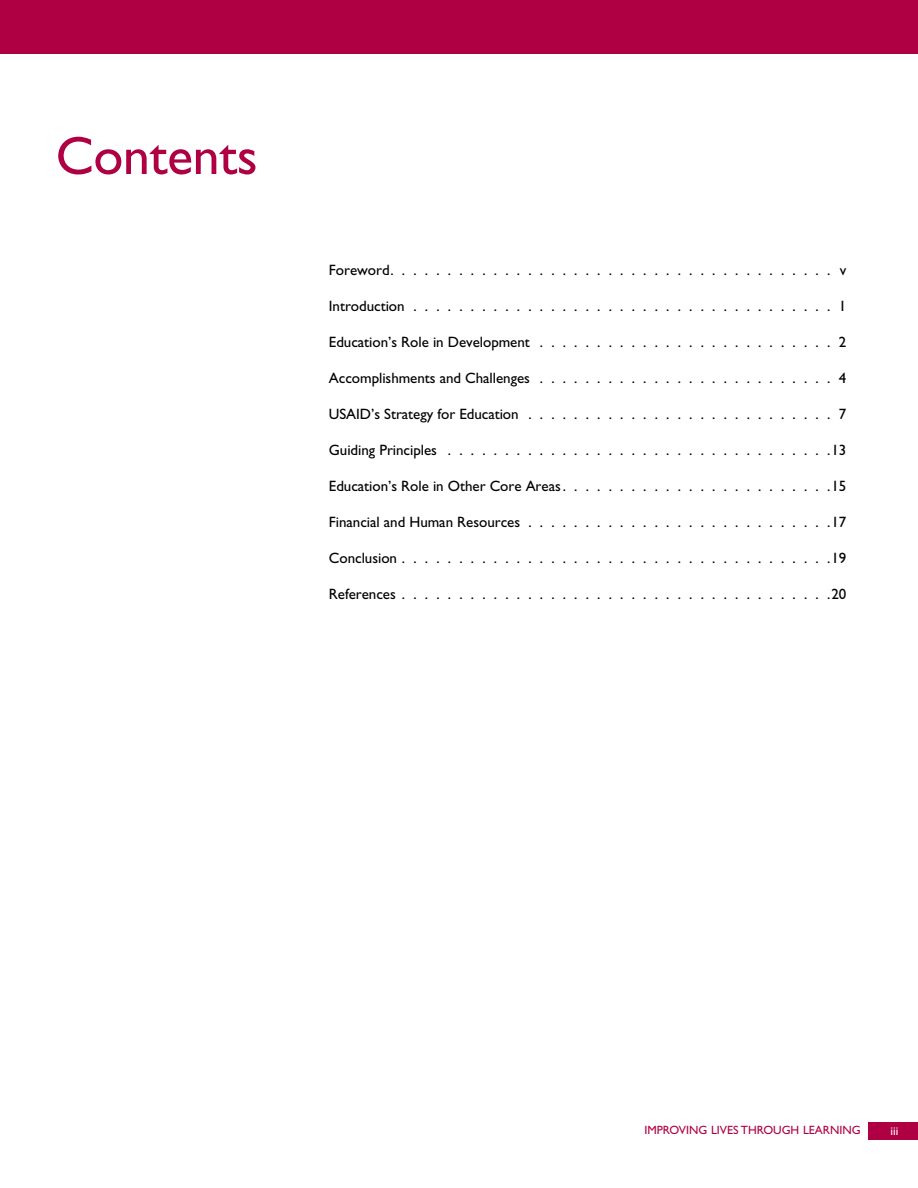
<style>
.page{position:relative;width:918px;height:1188px;background:#fff}
.page>*{position:absolute;margin:0;border:0;box-sizing:border-box;transform-origin:0 0}
.GSM_Chapter_Head-Main_36_36{font:54px "Gill Sans";letter-spacing:-.005em;color:#ae0042}
.TOC_level_1{font:15px "Gill Sans";letter-spacing:-.005em;color:#000}
.t1{font:12px "Gill Sans";color:#ae0042}
.t2{font:12px "Gill Sans";color:#fff}
</style>
<div class="page">
<div style="left:868px;top:1122px;width:50px;height:17px;background:#ae0042"></div>
<div style="left:0;top:0;width:918px;height:54px;background:#ae0042"></div>
<p class="GSM_Chapter_Head-Main_36_36" style="left:56px;top:125px;width:204px">Contents</p>
<p class="TOC_level_1" style="left:329px;top:261px;width:519px">Foreword. . . . . . . . . . . . . . . . . . . . . . . . . . . . . . . . . . . . . . . v</p>
<p class="TOC_level_1" style="left:329px;top:297px;width:519px">Introduction . . . . . . . . . . . . . . . . . . . . . . . . . . . . . . . . . . . . . 1</p>
<p class="TOC_level_1" style="left:329px;top:333px;width:519px">Education’s Role in Development . . . . . . . . . . . . . . . . . . . . . . . . . . 2</p>
<p class="TOC_level_1" style="left:329px;top:369px;width:519px">Accomplishments and Challenges . . . . . . . . . . . . . . . . . . . . . . . . . . 4</p>
<p class="TOC_level_1" style="left:329px;top:405px;width:519px">USAID’s Strategy for Education . . . . . . . . . . . . . . . . . . . . . . . . . . . 7</p>
<p class="TOC_level_1" style="left:329px;top:441px;width:519px">Guiding Principles . . . . . . . . . . . . . . . . . . . . . . . . . . . . . . . . . .13</p>
<p class="TOC_level_1" style="left:329px;top:477px;width:519px">Education’s Role in Other Core Areas. . . . . . . . . . . . . . . . . . . . . . . .15</p>
<p class="TOC_level_1" style="left:329px;top:513px;width:519px">Financial and Human Resources . . . . . . . . . . . . . . . . . . . . . . . . . . .17</p>
<p class="TOC_level_1" style="left:329px;top:549px;width:519px">Conclusion . . . . . . . . . . . . . . . . . . . . . . . . . . . . . . . . . . . . . .19</p>
<p class="TOC_level_1" style="left:329px;top:585px;width:519px">References . . . . . . . . . . . . . . . . . . . . . . . . . . . . . . . . . . . . . .20</p>
<p class="t1" style="left:644px;top:1123px;width:218px">IMPROVING LIVES THROUGH LEARNING</p>
<p class="t2" style="left:890px;top:1124px;width:9px">iii</p>
</div>
